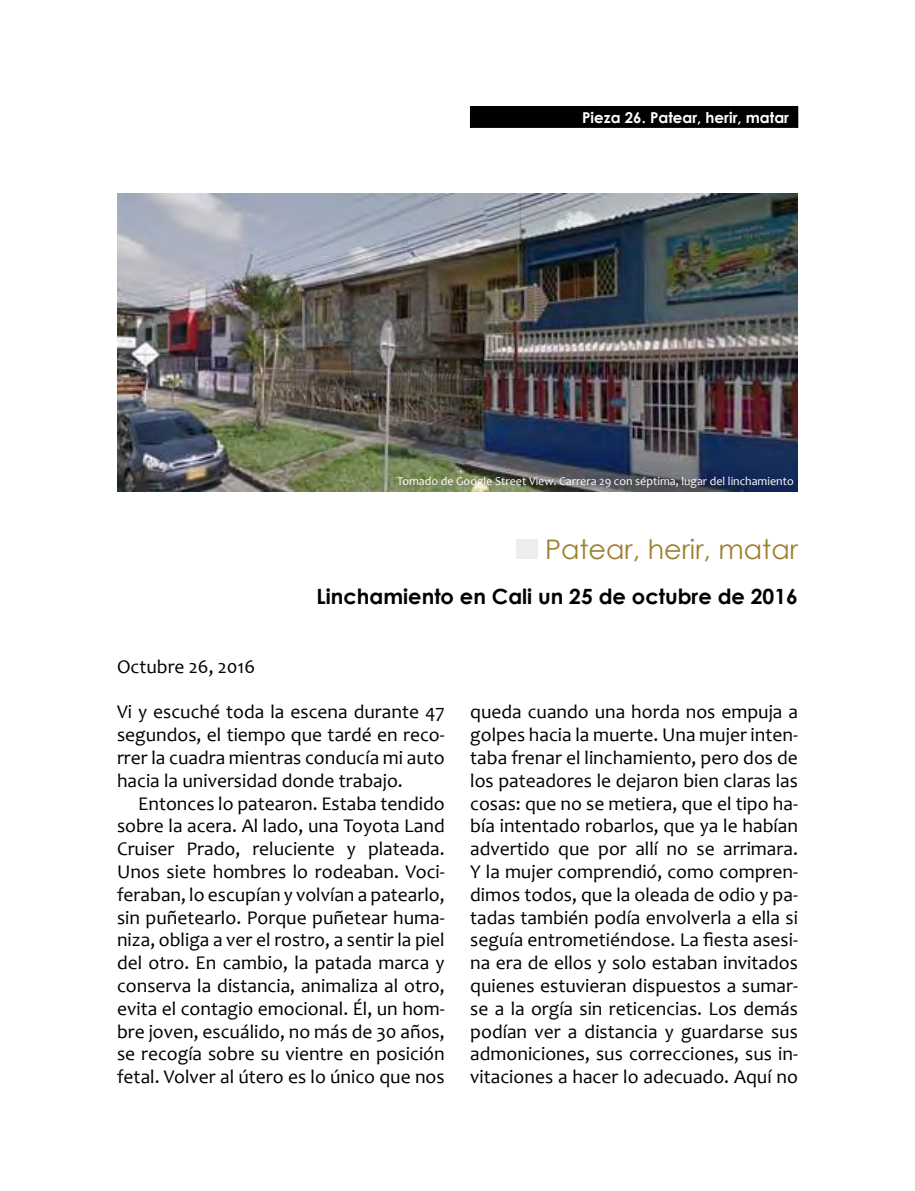
<style>
.page{position:relative;width:915px;height:1191px;background:#fff}
.page>*{position:absolute;margin:0;border:0;box-sizing:border-box;transform-origin:0 0}
.t1{font:27px "Century Gothic";color:#9f8031}
.t2{font:700 21px "Century Gothic";color:#000}
.t3{font:19.5px/22.8px "Candara";color:#000;text-align:justify}
.t4{font:700 15px "Century Gothic";color:#fff}
.t5{font:12px "Candara";color:#fff}
</style>
<div class="page">
<div style="left:516px;top:539px;width:21px;height:20px;background:#ededed"></div>
<div style="left:470px;top:106px;width:327px;height:21px;background:#000"></div>
<div style="left:470px;top:106px;width:327px;height:22px;border:1px solid #000"></div>
<img style="left:117px;top:194px;width:680px;height:297px">
<p class="t4" style="left:582px;top:106px;width:208px">Pieza 26. Patear, herir, matar</p>
<p class="t5" style="left:397px;top:473px;width:398px">Tomado de Google Street View. Carrera 29 con séptima, lugar del linchamiento</p>
<h1 class="t1" style="left:545px;top:530px;width:254px">Patear, herir, matar</h1>
<p class="t2" style="left:316px;top:581px;width:482px">Linchamiento en Cali un 25 de octubre de 2016</p>
<p class="t3" style="left:117px;top:655px;width:140px">Octubre 26, 2016</p>
<p class="t3" style="left:117px;top:700px;width:329px">Vi y escuché toda la escena durante 47 segundos, el tiempo que tardé en reco&shy;rrer la cuadra mientras conducía mi auto hacia la universidad donde trabajo.</p>
<p class="t3" style="left:117px;top:791px;width:329px;text-indent:21px">Entonces lo patearon. Estaba tendido sobre la acera. Al lado, una Toyota Land Cruiser Prado, reluciente y plateada.<br>Unos siete hombres lo rodeaban. Voci&shy;feraban, lo escupían y volvían a patearlo, sin puñetearlo. Porque puñetear huma&shy;niza, obliga a ver el rostro, a sentir la piel del otro. En cambio, la patada marca y conserva la distancia, animaliza al otro, evita el contagio emocional. Él, un hom&shy;bre joven, escuálido, no más de 30 años, se recogía sobre su vientre en posición fetal. Volver al útero es lo único que nos</p>
<p class="t3" style="left:470px;top:700px;width:329px">queda cuando una horda nos empuja a golpes hacia la muerte. Una mujer inten&shy;taba frenar el linchamiento, pero dos de los pateadores le dejaron bien claras las cosas: que no se metiera, que el tipo ha&shy;bía intentado robarlos, que ya le habían advertido que por allí no se arrimara.<br>Y la mujer comprendió, como compren&shy;dimos todos, que la oleada de odio y pa&shy;tadas también podía envolverla a ella si seguía entrometiéndose. La fiesta asesi&shy;na era de ellos y solo estaban invitados quienes estuvieran dispuestos a sumar&shy;se a la orgía sin reticencias. Los demás podían ver a distancia y guardarse sus admoniciones, sus correcciones, sus in&shy;vitaciones a hacer lo adecuado. Aquí no</p>
</div>
